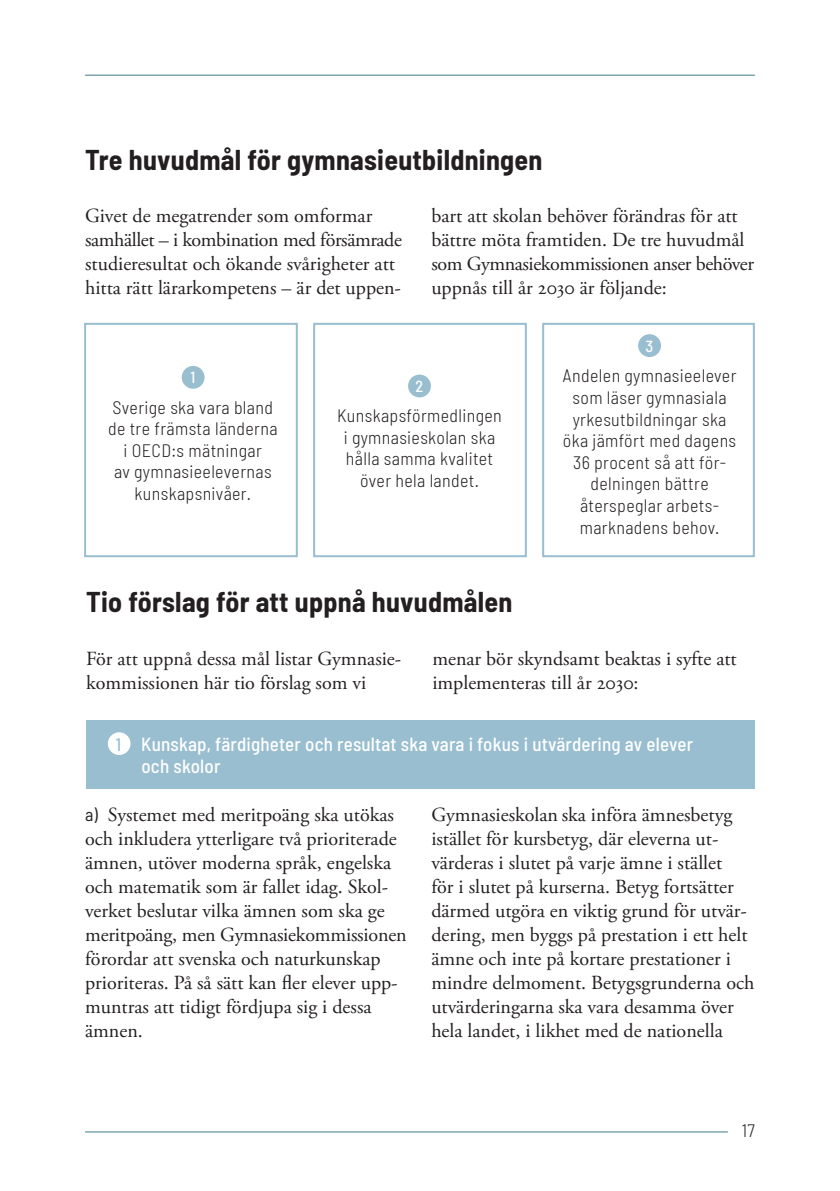
<style>
.page{position:relative;width:840px;height:1191px;background:#fff}
.page>*{position:absolute;margin:0;border:0;box-sizing:border-box;transform-origin:0 0}
.t1{font:700 semi-condensed 28px "Barlow";letter-spacing:.01em;color:#231f20}
.t2{font:20px/24px "Adobe Garamond Pro";color:#231f20}
.t3{font:500 semi-condensed 19px/22.8px "Barlow";letter-spacing:.01em;color:#fff}
.t4{font:300 semi-condensed 18px/21.6px "Barlow";letter-spacing:.02em;color:#231f20;text-align:center}
.t5{font:500 semi-condensed 16px "Barlow";color:#fff}
.s1{font-size:18px;color:#99bed0}
.s2{font-family:"Barlow";font-stretch:semi-condensed;font-size:18px}
</style>
<div class="page">
<hr style="left:85px;top:75px;width:669px;height:1px;background:#3f7b87">
<div style="left:637px;top:334px;width:23px;height:23px;background:#99bed0;border-radius:50%"></div>
<div style="left:408px;top:374px;width:22px;height:23px;background:#99bed0;border-radius:50%"></div>
<div style="left:84px;top:323px;width:213px;height:234px;border:2px solid #99bed0"></div>
<div style="left:313px;top:323px;width:213px;height:234px;border:2px solid #99bed0"></div>
<div style="left:542px;top:323px;width:212px;height:234px;border:2px solid #99bed0"></div>
<div style="left:86px;top:721px;width:668px;height:68px;background:#99bed0"></div>
<hr style="left:85px;top:1131px;width:642px;height:1px;background:#3f7b87">
<div style="left:182px;top:366px;width:22px;height:23px;background:#99bed0;border-radius:50%"></div>
<div style="left:108px;top:732px;width:22px;height:23px;background:#fff;border-radius:50%"></div>
<h1 class="t1" style="left:85px;top:142px;width:458px">Tre huvudmål för gymnasieutbildningen</h1>
<p class="t2" style="left:85px;top:204px;width:318px">Givet de megatrender som omformar samhället – i kombination med försämrade studieresultat och ökande svårigheter att hitta rätt lärarkompetens – är det uppen-</p>
<p class="t2" style="left:431px;top:204px;width:324px">bart att skolan behöver förändras för att bättre möta framtiden. De tre huvudmål som Gymnasiekommissionen anser behöver uppnås till år 2030 är följande:</p>
<p class="t5" style="left:190px;top:367px;width:6px">1</p>
<p class="t4" style="left:108px;top:395px;width:171px">Sverige ska vara bland de tre främsta länderna i OECD:s mätningar<br>av gymnasieelevernas kunskapsnivåer.</p>
<p class="t5" style="left:415px;top:376px;width:9px">2</p>
<p class="t4" style="left:337px;top:404px;width:166px">Kunskapsförmedlingen i gymnasieskolan ska hålla samma kvalitet över hela landet.</p>
<p class="t5" style="left:645px;top:336px;width:9px">3</p>
<p class="t4" style="left:562px;top:364px;width:175px">Andelen gymnasieelever som läser gymnasiala yrkesutbildningar ska öka jämfört med dagens<br>36 procent så att för&shy;delningen bättre återspeglar arbets&shy;marknadens behov.</p>
<h1 class="t1" style="left:86px;top:584px;width:427px">Tio förslag för att uppnå huvudmålen</h1>
<p class="t2" style="left:86px;top:647px;width:316px">För att uppnå dessa mål listar Gymnasie&shy;kommissionen här tio förslag som vi</p>
<p class="t2" style="left:432px;top:647px;width:306px">menar bör skyndsamt beaktas i syfte att implementeras till år 2030:</p>
<p class="t3" style="left:141px;top:731px;width:553px;text-indent:-26px"><span class="s1">1</span> Kunskap, färdigheter och resultat ska vara i fokus i utvärdering av elever och skolor</p>
<p class="t2" style="left:85px;top:803px;width:323px"><span class="s2">a)</span> Systemet med meritpoäng ska utökas och inkludera ytterligare två prioriterade ämnen, utöver moderna språk, engelska och matematik som är fallet idag. Skol&shy;verket beslutar vilka ämnen som ska ge meritpoäng, men Gymnasiekommissionen förordar att svenska och naturkunskap prioriteras. På så sätt kan fler elever upp&shy;muntras att tidigt fördjupa sig i dessa ämnen.</p>
<p class="t2" style="left:431px;top:803px;width:324px">Gymnasieskolan ska införa ämnesbetyg istället för kursbetyg, där eleverna ut&shy;värderas i slutet på varje ämne i stället<br>för i slutet på kurserna. Betyg fortsätter därmed utgöra en viktig grund för utvär&shy;dering, men byggs på prestation i ett helt ämne och inte på kortare prestationer i mindre delmoment. Betygsgrunderna och utvärderingarna ska vara desamma över hela landet, i likhet med de nationella</p>
<p class="t4" style="left:741px;top:1119px;width:14px">17</p>
</div>
